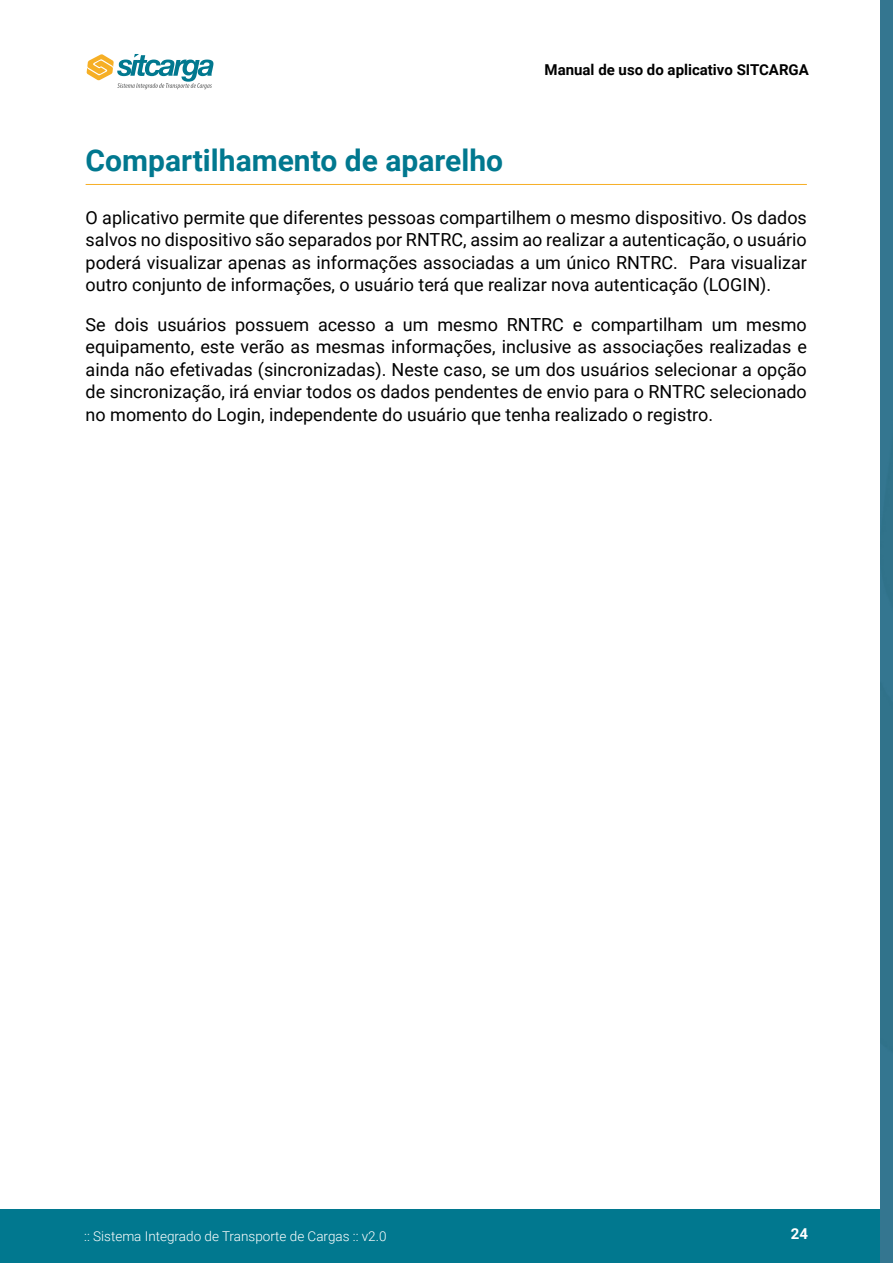
<style>
.page{position:relative;width:893px;height:1263px;background:#fff}
.page>*{position:absolute;margin:0;border:0;box-sizing:border-box;transform-origin:0 0}
.t1{font:700 30px "Roboto";color:#01788f}
.t2{font:18px/22.5px "Roboto";color:#000;text-align:justify}
.t3{font:700 15px "Roboto";color:#000}
.t4{font:700 15px "Roboto";color:#fff}
.t5{font:300 13.5px "Roboto";color:#fff}
</style>
<div class="page">
<div style="left:0;top:1209px;width:893px;height:54px;background:#01788f"></div>
<svg style="left:87px;top:54px;width:126px;height:35px"></svg>
<hr style="left:86px;top:184px;width:721px;height:1px;background:#f6af25">
<div style="left:880px;top:0;width:13px;height:1263px;background:#347690"></div>
<p class="t3" style="left:545px;top:59px;width:266px">Manual de uso do aplicativo SITCARGA</p>
<h1 class="t1" style="left:86px;top:140px;width:419px">Compartilhamento de aparelho</h1>
<p class="t2" style="left:86px;top:205px;width:723px">O aplicativo permite que diferentes pessoas compartilhem o mesmo dispositivo. Os dados salvos no dispositivo são separados por RNTRC, assim ao realizar a autenticação, o usuário poderá visualizar apenas as informações associadas a um único RNTRC. Para visualizar outro conjunto de informações, o usuário terá que realizar nova autenticação (LOGIN).</p>
<p class="t2" style="left:86px;top:312px;width:723px">Se dois usuários possuem acesso a um mesmo RNTRC e compartilham um mesmo equipamento, este verão as mesmas informações, inclusive as associações realizadas e ainda não efetivadas (sincronizadas). Neste caso, se um dos usuários selecionar a opção de sincronização, irá enviar todos os dados pendentes de envio para o RNTRC selecionado no momento do Login, independente do usuário que tenha realizado o registro.</p>
<p class="t5" style="left:84px;top:1227px;width:304px">:: Sistema Integrado de Transporte de Cargas :: v2.0</p>
<p class="t4" style="left:791px;top:1223px;width:19px">24</p>
</div>
